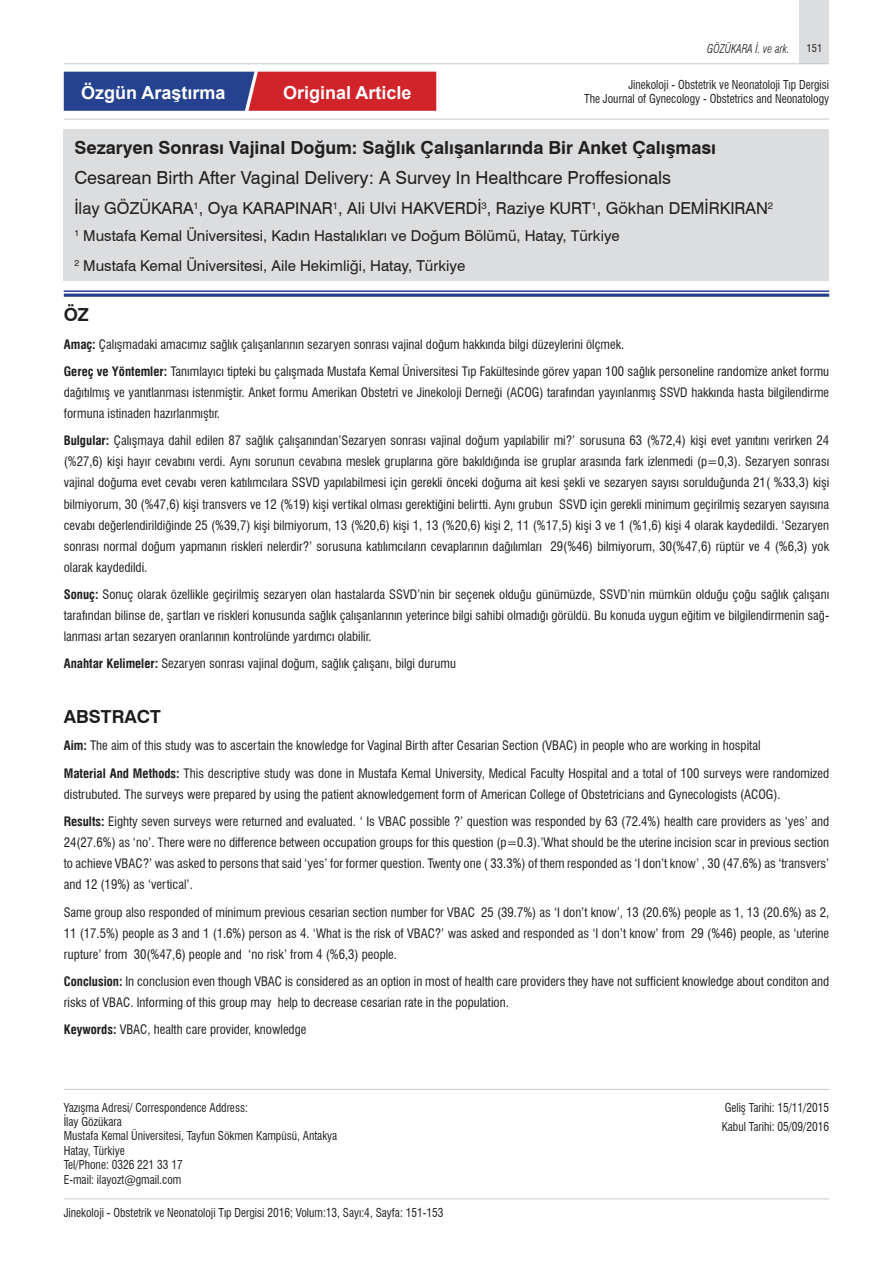
<style>
.page{position:relative;width:893px;height:1263px;background:#fff}
.page>*{position:absolute;margin:0;border:0;box-sizing:border-box;transform-origin:0 0}
.t1{font:18px "Swiss 721 BT";color:#231f20}
.t2{font:700 18px "Swiss 721 BT";color:#231f20}
.t3{font:700 18px "Arial";color:#fff}
.t4{font:700 18px "Swiss 721 BT";color:#201d1e}
.t5{font:16.5px "Swiss 721 BT";color:#231f20}
.t6{font:15px/30.2px "Swiss 721 BT";color:#231f20}
.t7{font:condensed 12.75px/21px "Swiss 721 BT";color:#201d1e}
.t8{font:condensed 12px/14.4px "Swiss 721 BT";color:#231f20;scale:.95 1}
.t9{font:italic 300 condensed 12px "Swiss 721 BT";color:#231f20;scale:.95 1}
.t10{font:condensed 10.5px "Swiss 721 BT";color:#231f20}
.s1{font-weight:700}
</style>
<div class="page">
<div style="left:800px;top:0;width:29px;height:64px;background:#dcdddf"></div>
<hr style="left:64px;top:1198px;width:765px;height:1px;background:#c7c8ca">
<hr style="left:64px;top:63px;width:765px;height:1px;background:#c7c8ca">
<hr style="left:64px;top:1089px;width:765px;height:1px;background:#c7c8ca">
<hr style="left:64px;top:119px;width:765px;height:1px;background:#c7c8ca">
<div style="left:64px;top:129px;width:765px;height:152px;background:#dcdddf"></div>
<hr style="left:64px;top:291px;width:765px;height:1px;background:#253f8e">
<hr style="left:64px;top:294px;width:765px;height:3px;background:#253f8e">
<svg style="left:64px;top:72px;width:372px;height:39px;background:#7b355f"></svg>
<p class="t9" style="left:707px;top:42px;width:89px">GÖZÜKARA İ. ve ark.</p>
<p class="t10" style="left:807px;top:42px;width:17px">151</p>
<p class="t8" style="left:584px;top:77px;width:259px;text-align:right">Jinekoloji - Obstetrik ve Neonatoloji Tıp Dergisi<br>The Journal of Gynecology - Obstetrics and Neonatology</p>
<h1 class="t2" style="left:74px;top:135px;width:643px">Sezaryen Sonrası Vajinal Doğum: Sağlık Çalışanlarında Bir Anket Çalışması</h1>
<h1 class="t1" style="left:74px;top:166px;width:598px">Cesarean Birth After Vaginal Delivery: A Survey In Healthcare Proffesionals</h1>
<p class="t5" style="left:74px;top:197px;width:700px">İlay GÖZÜKARA<sup>1</sup>, Oya KARAPINAR<sup>1</sup>, Ali Ulvi HAKVERDİ<sup>3</sup>, Raziye KURT<sup>1</sup>, Gökhan DEMİRKIRAN<sup>2</sup></p>
<p class="t6" style="left:74px;top:220px;width:547px"><sup>1</sup> Mustafa Kemal Üniversitesi, Kadın Hastalıkları ve Doğum Bölümü, Hatay, Türkiye<br><sup>2</sup> Mustafa Kemal Üniversitesi, Aile Hekimliği, Hatay, Türkiye</p>
<h1 class="t4" style="left:64px;top:302px;width:27px">ÖZ</h1>
<p class="t7" style="left:64px;top:330px;width:767px;line-height:27.3px"><span class="s1">Amaç:</span> Çalışmadaki amacımız sağlık çalışanlarının sezaryen sonrası vajinal doğum hakkında bilgi düzeylerini ölçmek.<br><span class="s1">Gereç ve Yöntemler:</span> Tanımlayıcı tipteki bu çalışmada Mustafa Kemal Üniversitesi Tıp Fakültesinde görev yapan 100 sağlık personeline randomize anket formu</p>
<p class="t7" style="left:64px;top:382px;width:767px">dağıtılmış ve yanıtlanması istenmiştir. Anket formu Amerikan Obstetri ve Jinekoloji Derneği (ACOG) tarafından yayınlanmış SSVD hakkında hasta bilgilendirme formuna istinaden hazırlanmıştır.</p>
<p class="t7" style="left:64px;top:430px;width:767px;text-align:justify"><span class="s1">Bulgular:</span> Çalışmaya dahil edilen 87 sağlık çalışanından’Sezaryen sonrası vajinal doğum yapılabilir mi?’ sorusuna 63 (%72,4) kişi evet yanıtını verirken 24 (%27,6) kişi hayır cevabını verdi. Aynı sorunun cevabına meslek gruplarına göre bakıldığında ise gruplar arasında fark izlenmedi (p=0,3). Sezaryen sonrası vajinal doğuma evet cevabı veren katılımcılara SSVD yapılabilmesi için gerekli önceki doğuma ait kesi şekli ve sezaryen sayısı sorulduğunda 21( %33,3) kişi bilmiyorum, 30 (%47,6) kişi transvers ve 12 (%19) kişi vertikal olması gerektiğini belirtti. Aynı grubun SSVD için gerekli minimum geçirilmiş sezaryen sayısına cevabı değerlendirildiğinde 25 (%39,7) kişi bilmiyorum, 13 (%20,6) kişi 1, 13 (%20,6) kişi 2, 11 (%17,5) kişi 3 ve 1 (%1,6) kişi 4 olarak kaydedildi. ‘Sezaryen sonrası normal doğum yapmanın riskleri nelerdir?’ sorusuna katılımcıların cevaplarının dağılımları 29(%46) bilmiyorum, 30(%47,6) rüptür ve 4 (%6,3) yok olarak kaydedildi.</p>
<p class="t7" style="left:64px;top:584px;width:767px;text-align:justify"><span class="s1">Sonuç:</span> Sonuç olarak özellikle geçirilmiş sezaryen olan hastalarda SSVD’nin bir seçenek olduğu günümüzde, SSVD’nin mümkün olduğu çoğu sağlık çalışanı tarafından bilinse de, şartları ve riskleri konusunda sağlık çalışanlarının yeterince bilgi sahibi olmadığı görüldü. Bu konuda uygun eğitim ve bilgilendirmenin sağ&shy;lanması artan sezaryen oranlarının kontrolünde yardımcı olabilir.</p>
<p class="t7" style="left:64px;top:653px;width:394px"><span class="s1">Anahtar Kelimeler:</span> Sezaryen sonrası vajinal doğum, sağlık çalışanı, bilgi durumu</p>
<h1 class="t4" style="left:64px;top:704px;width:99px">ABSTRACT</h1>
<p class="t7" style="left:64px;top:732px;width:767px;line-height:27.3px"><span class="s1">Aim:</span> The aim of this study was to ascertain the knowledge for Vaginal Birth after Cesarian Section (VBAC) in people who are working in hospital<br><span class="s1">Material And Methods:</span> This descriptive study was done in Mustafa Kemal University, Medical Faculty Hospital and a total of 100 surveys were randomized</p>
<p class="t7" style="left:64px;top:780px;width:767px;line-height:27.3px">distrubuted. The surveys were prepared by using the patient aknowledgement form of American College of Obstetricians and Gynecologists (ACOG).<br><span class="s1">Results:</span> Eighty seven surveys were returned and evaluated. ‘ Is VBAC possible ?’ question was responded by 63 (72.4%) health care providers as ‘yes’ and</p>
<p class="t7" style="left:64px;top:832px;width:767px;text-align:justify">24(27.6%) as ‘no’. There were no difference between occupation groups for this question (p=0.3).’What should be the uterine incision scar in previous section to achieve VBAC?’ was asked to persons that said ‘yes’ for former question. Twenty one ( 33.3%) of them responded as ‘I don’t know’ , 30 (47.6%) as ‘transvers’ and 12 (19%) as ‘vertical’.</p>
<p class="t7" style="left:64px;top:901px;width:767px;text-align:justify">Same group also responded of minimum previous cesarian section number for VBAC 25 (39.7%) as ‘I don’t know’, 13 (20.6%) people as 1, 13 (20.6%) as 2, 11 (17.5%) people as 3 and 1 (1.6%) person as 4. ‘What is the risk of VBAC?’ was asked and responded as ‘I don’t know’ from 29 (%46) people, as ‘uterine rupture’ from 30(%47,6) people and ‘no risk’ from 4 (%6,3) people.</p>
<p class="t7" style="left:64px;top:971px;width:767px"><span class="s1">Conclusion:</span> In conclusion even though VBAC is considered as an option in most of health care providers they have not sufficient knowledge about conditon and risks of VBAC. Informing of this group may help to decrease cesarian rate in the population.</p>
<p class="t7" style="left:64px;top:1019px;width:244px"><span class="s1">Keywords:</span> VBAC, health care provider, knowledge</p>
<h1 class="t3" style="left:81px;top:80px;width:146px">Özgün Araştırma</h1>
<h1 class="t3" style="left:283px;top:80px;width:130px">Original Article</h1>
<p class="t8" style="left:64px;top:1100px;width:289px">Yazışma Adresi/ Correspondence Address:<br>İlay Gözükara<br>Mustafa Kemal Üniversitesi, Tayfun Sökmen Kampüsü, Antakya<br>Hatay, Türkiye<br>Tel/Phone: 0326 221 33 17<br>E-mail: ilayozt@gmail.com</p>
<p class="t8" style="left:722px;top:1097px;width:115px;line-height:19.5px">Geliş Tarihi: 15/11/2015<br>Kabul Tarihi: 05/09/2016</p>
<p class="t8" style="left:64px;top:1205px;width:401px">Jinekoloji - Obstetrik ve Neonatoloji Tıp Dergisi 2016; Volum:13, Sayı:4, Sayfa: 151-153</p>
</div>
